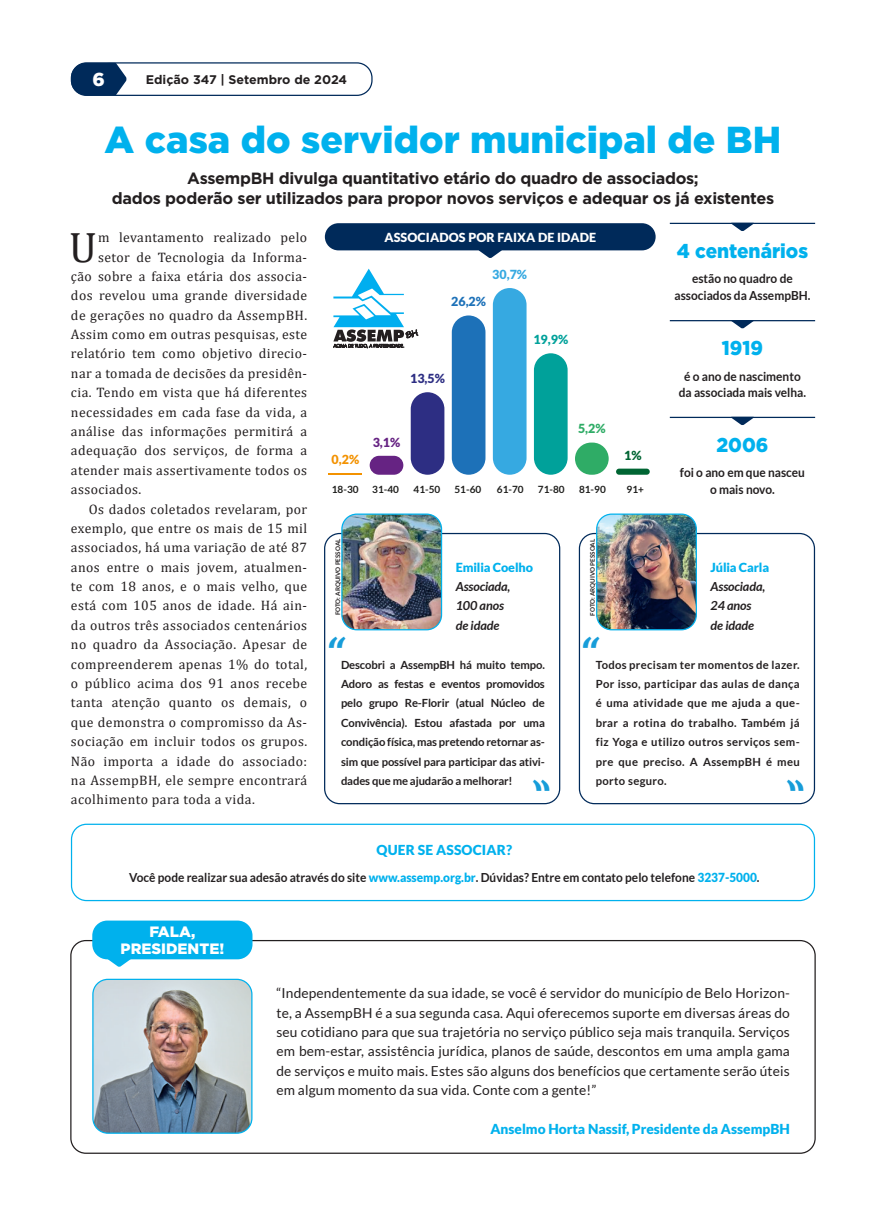
<style>
.page{position:relative;width:886px;height:1223px;background:#fff}
.page>*{position:absolute;margin:0;border:0;box-sizing:border-box;transform-origin:0 0}
.Corpo_texto{font:italic 700 45px "Cambria";color:#179dd9}
.Intertitulo{font:42.88px "Cambria";color:#231f20}
.título_materia{font:900 37.5px "Gotham";color:#00b1ed}
.t1{font:900 20px "Gotham";color:#00b1ed;scale:.95 1}
.t2{font:900 18.75px "Gotham";color:#fff}
.subtitulo_materia{font:700 16.25px "Gotham";letter-spacing:-.02em;color:#231f20}
.t3{font:900 15px "Gotham";color:#fff}
.Intertitulo-2{font:13.75px/19.4px "Cambria";letter-spacing:.03em;color:#231f20;text-align:justify}
.Texto_box{font:13.75px/19.4px "Lato";letter-spacing:.01em;color:#231f20;text-align:justify}
.Texto_box-2{font:900 13.75px "Lato";color:#00b1ed}
.t4{font:700 12.5px "Lato";color:#231f20;scale:.95 1}
.t5{font:italic 700 12.5px "Lato";letter-spacing:-.01em;color:#231f20}
.t6{font:900 12.5px "Lato";letter-spacing:.01em;color:#fff}
.t7{font:700 12.5px "Gotham";color:#231f20}
.t8{font:900 12.5px "Lato";letter-spacing:-.01em;color:#00b1ed}
.t9{font:900 12.5px "Lato";color:#2d2e83}
.t10{font:900 12.5px "Lato";color:#1d71b8}
.t11{font:900 12.5px "Lato";color:#36a9e1}
.t12{font:900 12.5px "Lato";color:#00a19a}
.t13{font:900 12.5px "Lato";color:#f39200}
.t14{font:900 12.5px "Lato";color:#662383}
.t15{font:900 12.5px "Lato";color:#2fac66}
.t16{font:900 12.5px "Lato";color:#006533}
.t17{font:700 11.25px/19.4px "Lato";letter-spacing:.01em;color:#231f20;text-align:justify}
.t18{font:700 10px "Lato";color:#1d1d1b}
.crédito{font:700 6.25px "Lato";color:#231f20}
.s1{font-weight:900;color:#00b1ed}
</style>
<div class="page">
<svg style="left:71px;top:64px;width:56px;height:30px;background:#20446e"></svg>
<div style="left:71px;top:62px;width:302px;height:34px;border:1px solid #002a5a;border-radius:15px"></div>
<div style="left:324px;top:533px;width:236px;height:271px;border:1px solid #002a5a;border-radius:15px"></div>
<div style="left:579px;top:533px;width:236px;height:271px;border:1px solid #002a5a;border-radius:15px"></div>
<div style="left:325px;top:223px;width:331px;height:27px;background:#002a5a;border-radius:14px"></div>
<svg style="left:478px;top:250px;width:24px;height:8px"></svg>
<div style="left:70px;top:940px;width:746px;height:213px;border:1px solid #231f20;border-radius:15px"></div>
<img style="left:94px;top:980px;width:158px;height:153px">
<div style="left:92px;top:978px;width:160px;height:155px;border:1px solid #00b1ed;border-radius:15px"></div>
<div style="left:92px;top:920px;width:160px;height:39px;background:#00b1ed;border-radius:15px"></div>
<svg style="left:107px;top:959px;width:24px;height:7px"></svg>
<div style="left:616px;top:468px;width:34px;height:7px;background:#006533;border-radius:3px"></div>
<div style="left:575px;top:442px;width:34px;height:33px;background:#2fac66;border-radius:16px"></div>
<div style="left:534px;top:353px;width:34px;height:122px;background:#00a19a;border-radius:17px"></div>
<div style="left:493px;top:288px;width:33px;height:187px;background:#36a9e1;border-radius:17px"></div>
<div style="left:452px;top:315px;width:33px;height:160px;background:#1d71b8;border-radius:17px"></div>
<div style="left:411px;top:392px;width:33px;height:83px;background:#2d2e83;border-radius:17px"></div>
<div style="left:370px;top:456px;width:33px;height:19px;background:#662383;border-radius:9px"></div>
<hr style="left:329px;top:473px;width:33px;height:2px;background:#f39200">
<hr style="left:670px;top:320px;width:145px;height:1px;background:#002a5a">
<svg style="left:731px;top:321px;width:23px;height:7px"></svg>
<hr style="left:670px;top:223px;width:145px;height:1px;background:#002a5a">
<svg style="left:731px;top:224px;width:22px;height:7px"></svg>
<hr style="left:670px;top:417px;width:145px;height:1px;background:#002a5a">
<svg style="left:731px;top:418px;width:23px;height:7px"></svg>
<div style="left:71px;top:823px;width:744px;height:78px;border:1px solid #00b1ed;border-radius:15px"></div>
<img style="left:343px;top:515px;width:98px;height:114px">
<div style="left:341px;top:513px;width:101px;height:117px;border:1px solid #00b1ed;border-radius:15px"></div>
<img style="left:598px;top:515px;width:97px;height:114px">
<div style="left:596px;top:513px;width:101px;height:117px;border:1px solid #00b1ed;border-radius:15px"></div>
<svg style="left:333px;top:269px;width:85px;height:79px"></svg>
<h3 class="t2" style="left:92px;top:68px;width:14px">6</h3>
<p class="t7" style="left:146px;top:72px;width:203px">Edição 347 | Setembro de 2024</p>
<p class="título_materia" style="left:105px;top:118px;width:678px">A casa do servidor municipal de BH</p>
<p class="subtitulo_materia" style="left:187px;top:169px;width:513px">AssempBH divulga quantitativo etário do quadro de associados;</p>
<p class="subtitulo_materia" style="left:112px;top:188px;width:664px">dados poderão ser utilizados para propor novos serviços e adequar os já existentes</p>
<p class="Intertitulo" style="left:69px;top:222px;width:29px">U</p>
<p class="Intertitulo-2" style="left:98px;top:228px;width:210px">m levantamento realizado pelo</p>
<p class="Intertitulo-2" style="left:98px;top:247px;width:210px">setor de Tecnologia da Informa-</p>
<p class="Intertitulo-2" style="left:71px;top:266px;width:238px">ção sobre a faixa etária dos associa-</p>
<p class="Intertitulo-2" style="left:71px;top:286px;width:238px">dos revelou uma grande diversidade</p>
<p class="Intertitulo-2" style="left:71px;top:305px;width:238px">de gerações no quadro da AssempBH.</p>
<p class="Intertitulo-2" style="left:71px;top:324px;width:238px">Assim como em outras pesquisas, este</p>
<p class="Intertitulo-2" style="left:71px;top:344px;width:238px">relatório tem como objetivo direcio-</p>
<p class="Intertitulo-2" style="left:71px;top:363px;width:238px">nar a tomada de decisões da presidên-</p>
<p class="Intertitulo-2" style="left:71px;top:383px;width:238px">cia. Tendo em vista que há diferentes</p>
<p class="Intertitulo-2" style="left:71px;top:402px;width:238px">necessidades em cada fase da vida, a</p>
<p class="Intertitulo-2" style="left:71px;top:421px;width:238px">análise das informações permitirá a</p>
<p class="Intertitulo-2" style="left:71px;top:441px;width:238px">adequação dos serviços, de forma a</p>
<p class="Intertitulo-2" style="left:71px;top:460px;width:238px">atender mais assertivamente todos os</p>
<p class="Intertitulo-2" style="left:71px;top:479px;width:72px">associados.</p>
<p class="Intertitulo-2" style="left:71px;top:499px;width:238px;text-indent:18px">Os dados coletados revelaram, por exemplo, que entre os mais de 15 mil associados, há uma variação de até 87 anos entre o mais jovem, atualmen&shy;te com 18 anos, e o mais velho, que está com 105 anos de idade. Há ain&shy;da outros três associados centenários no quadro da Associação. Apesar de compreenderem apenas 1% do total, o público acima dos 91 anos recebe tanta atenção quanto os demais, o que demonstra o compromisso da As&shy;sociação em incluir todos os grupos.<br>Não importa a idade do associado: na AssempBH, ele sempre encontrará acolhimento para toda a vida.</p>
<p class="t6" style="left:384px;top:230px;width:213px">ASSOCIADOS POR FAIXA DE IDADE</p>
<p class="t11" style="left:492px;top:267px;width:36px">30,7%</p>
<p class="t10" style="left:451px;top:294px;width:36px">26,2%</p>
<p class="t9" style="left:410px;top:371px;width:36px">13,5%</p>
<p class="t13" style="left:332px;top:452px;width:29px">0,2%</p>
<p class="t14" style="left:373px;top:435px;width:29px">3,1%</p>
<p class="t12" style="left:533px;top:332px;width:36px">19,9%</p>
<p class="t15" style="left:578px;top:421px;width:29px">5,2%</p>
<p class="t16" style="left:624px;top:447px;width:19px">1%</p>
<p class="t18" style="left:332px;top:483px;width:28px">18-30</p>
<p class="t18" style="left:372px;top:483px;width:28px">31-40</p>
<p class="t18" style="left:414px;top:483px;width:28px">41-50</p>
<p class="t18" style="left:454px;top:483px;width:28px">51-60</p>
<p class="t18" style="left:497px;top:483px;width:28px">61-70</p>
<p class="t18" style="left:538px;top:483px;width:28px">71-80</p>
<p class="t18" style="left:579px;top:483px;width:28px">81-90</p>
<p class="t18" style="left:626px;top:483px;width:19px">91+</p>
<p class="crédito" style="left:334px;top:615px;width:78px;rotate:-90deg">FOTO: ARQUIVO PESSOAL</p>
<p class="crédito" style="left:589px;top:615px;width:78px;rotate:-90deg">FOTO: ARQUIVO PESSOAL</p>
<p class="t8" style="left:456px;top:560px;width:79px">Emilia Coelho</p>
<p class="t5" style="left:456px;top:579px;width:56px">Associada,</p>
<p class="t5" style="left:456px;top:598px;width:50px">100 anos</p>
<p class="t5" style="left:456px;top:618px;width:45px">de idade</p>
<p class="Corpo_texto" style="left:325px;top:621px;width:19px">“</p>
<p class="Corpo_texto" style="left:579px;top:621px;width:19px">“</p>
<p class="t1" style="left:677px;top:239px;width:140px">4 centenários</p>
<p class="t4" style="left:692px;top:271px;width:107px">estão no quadro de</p>
<p class="t4" style="left:674px;top:288px;width:145px">associados da AssempBH.</p>
<p class="t1" style="left:722px;top:336px;width:45px">1919</p>
<p class="t4" style="left:684px;top:369px;width:124px">é o ano de nascimento</p>
<p class="t4" style="left:679px;top:385px;width:135px">da associada mais velha.</p>
<p class="t1" style="left:716px;top:433px;width:56px">2006</p>
<p class="t4" style="left:680px;top:465px;width:133px">foi o ano em que nasceu</p>
<p class="t4" style="left:710px;top:482px;width:70px">o mais novo.</p>
<p class="t8" style="left:710px;top:560px;width:60px">Júlia Carla</p>
<p class="t5" style="left:710px;top:579px;width:56px">Associada,</p>
<p class="t5" style="left:710px;top:598px;width:43px">24 anos</p>
<p class="t5" style="left:710px;top:618px;width:45px">de idade</p>
<p class="t17" style="left:341px;top:654px;width:205px">Descobri a AssempBH há muito tempo.<br>Adoro as festas e eventos promovidos pelo grupo Re-Florir (atual Núcleo de Convivência). Estou afastada por uma condição física, mas pretendo retornar as&shy;sim que possível para participar das ativi&shy;dades que me ajudarão a melhorar!</p>
<p class="t17" style="left:596px;top:654px;width:205px">Todos precisam ter momentos de lazer.<br>Por isso, participar das aulas de dança é uma atividade que me ajuda a que&shy;brar a rotina do trabalho. Também já fiz Yoga e utilizo outros serviços sem&shy;pre que preciso. A AssempBH é meu porto seguro.</p>
<p class="Texto_box-2" style="left:377px;top:841px;width:137px">QUER SE ASSOCIAR?</p>
<p class="t4" style="left:129px;top:870px;width:665px">Você pode realizar sua adesão através do site <span class="s1">www.assemp.org.br</span>. Dúvidas? Entre em contato pelo telefone <span class="s1">3237-5000</span>.</p>
<p class="t3" style="left:149px;top:923px;width:47px">FALA,</p>
<p class="t3" style="left:121px;top:939px;width:105px">PRESIDENTE!</p>
<p class="Texto_box" style="left:276px;top:983px;width:515px">“Independentemente da sua idade, se você é servidor do município de Belo Horizon&shy;te, a AssempBH é a sua segunda casa. Aqui oferecemos suporte em diversas áreas do seu cotidiano para que sua trajetória no serviço público seja mais tranquila. Serviços em bem-estar, assistência jurídica, planos de saúde, descontos em uma ampla gama de serviços e muito mais. Estes são alguns dos benefícios que certamente serão úteis em algum momento da sua vida. Conte com a gente!”</p>
<p class="Texto_box-2" style="left:490px;top:1120px;width:301px">Anselmo Horta Nassif, Presidente da AssempBH</p>
</div>
